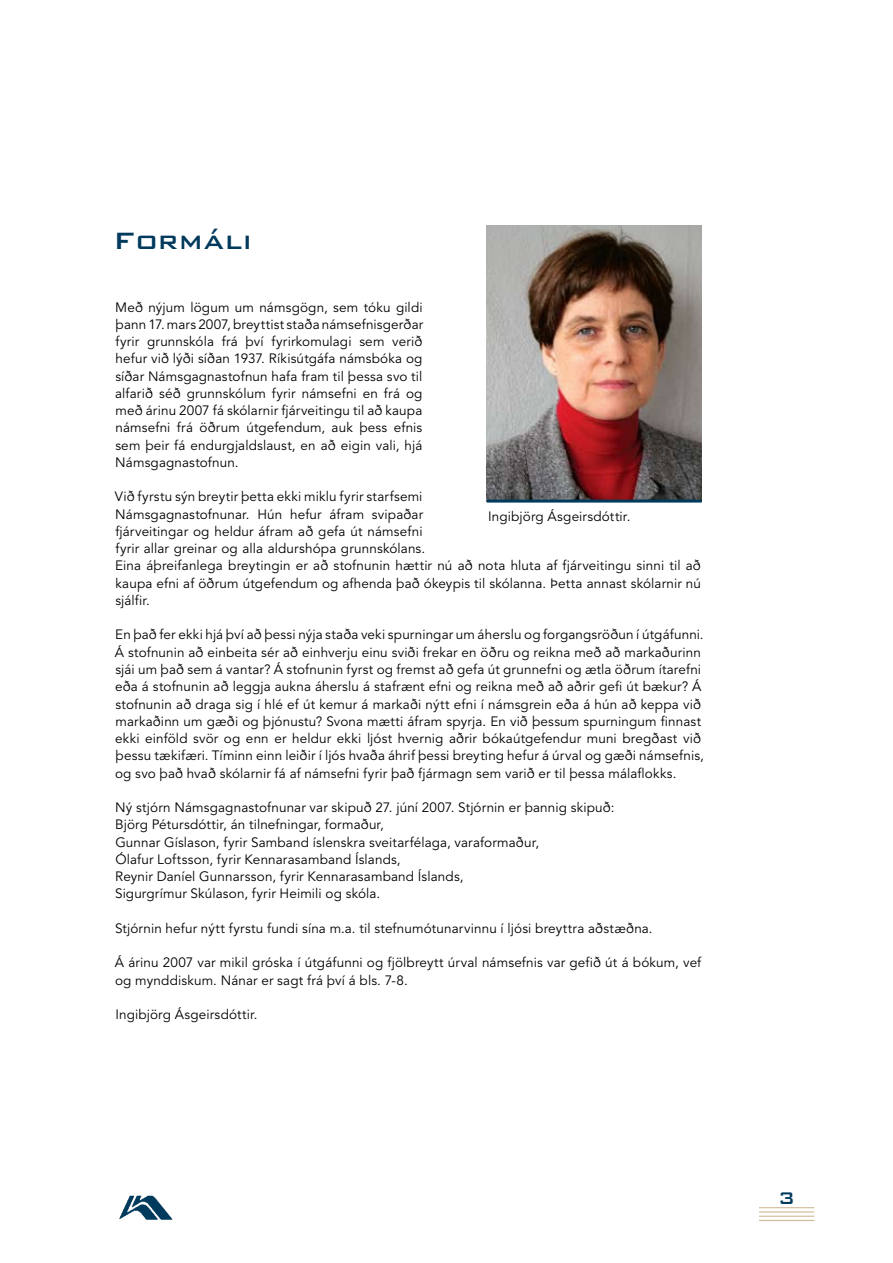
<style>
.page{position:relative;width:893px;height:1263px;background:#fff}
.page>*{position:absolute;margin:0;border:0;box-sizing:border-box;transform-origin:0 0}
.t1{font:31.5px "Bank Gothic Medium BT";letter-spacing:.02em;color:#003a5c}
.t2{font:22.5px "Bank Gothic Medium BT";color:#003a5c}
.t3{font:13.5px/17.2px "Avenir";letter-spacing:.01em;color:#000}
</style>
<div class="page">
<hr style="left:759px;top:1207px;width:55px;height:1px;background:#d2b89a">
<hr style="left:759px;top:1211px;width:55px;height:1px;background:#d2b89a">
<hr style="left:759px;top:1216px;width:55px;height:1px;background:#d2b89a">
<hr style="left:759px;top:1220px;width:55px;height:1px;background:#d2b89a">
<img style="left:119px;top:1195px;width:54px;height:25px">
<img style="left:487px;top:225px;width:215px;height:275px">
<hr style="left:487px;top:500px;width:215px;height:3px;background:#003a5c">
<h1 class="t1" style="left:113px;top:224px;width:140px">Formáli</h1>
<p class="t3" style="left:115px;top:299px;width:310px;text-align:justify">Með nýjum lögum um námsgögn, sem tóku gildi þann 17. mars 2007, breyttist staða námsefnisgerðar fyrir grunnskóla frá því fyrirkomulagi sem verið hefur við lýði síðan 1937. Ríkisútgáfa námsbóka og síðar Námsgagnastofnun hafa fram til þessa svo til alfarið séð grunnskólum fyrir námsefni en frá og með árinu 2007 fá skólarnir fjárveitingu til að kaupa námsefni frá öðrum útgefendum, auk þess efnis sem þeir fá endurgjaldslaust, en að eigin vali, hjá Námsgagnastofnun.</p>
<p class="t3" style="left:115px;top:488px;width:588px">Við fyrstu sýn breytir þetta ekki miklu fyrir starfsemi<br>Námsgagnastofnunar. Hún hefur áfram svipaðar<br>fjárveitingar og heldur áfram að gefa út námsefni<br>fyrir allar greinar og alla aldurshópa grunnskólans.<br>Eina áþreifanlega breytingin er að stofnunin hættir nú að nota hluta af fjárveitingu sinni til að kaupa efni af öðrum útgefendum og afhenda það ókeypis til skólanna. Þetta annast skólarnir nú sjálfir.</p>
<p class="t3" style="left:115px;top:627px;width:590px">En það fer ekki hjá því að þessi nýja staða veki spurningar um áherslu og forgangsröðun í útgáfunni.<br>Á stofnunin að einbeita sér að einhverju einu sviði frekar en öðru og reikna með að markaðurinn sjái um það sem á vantar? Á stofnunin fyrst og fremst að gefa út grunnefni og ætla öðrum ítarefni eða á stofnunin að leggja aukna áherslu á stafrænt efni og reikna með að aðrir gefi út bækur? Á stofnunin að draga sig í hlé ef út kemur á markaði nýtt efni í námsgrein eða á hún að keppa við markaðinn um gæði og þjónustu? Svona mætti áfram spyrja. En við þessum spurningum finnast ekki einföld svör og enn er heldur ekki ljóst hvernig aðrir bókaútgefendur muni bregðast við þessu tækifæri. Tíminn einn leiðir í ljós hvaða áhrif þessi breyting hefur á úrval og gæði námsefnis, og svo það hvað skólarnir fá af námsefni fyrir það fjármagn sem varið er til þessa málaflokks.</p>
<p class="t3" style="left:115px;top:799px;width:501px">Ný stjórn Námsgagnastofnunar var skipuð 27. júní 2007. Stjórnin er þannig skipuð:<br>Björg Pétursdóttir, án tilnefningar, formaður,<br>Gunnar Gíslason, fyrir Samband íslenskra sveitarfélaga, varaformaður,<br>Ólafur Loftsson, fyrir Kennarasamband Íslands,<br>Reynir Daníel Gunnarsson, fyrir Kennarasamband Íslands,<br>Sigurgrímur Skúlason, fyrir Heimili og skóla.</p>
<p class="t3" style="left:115px;top:920px;width:539px">Stjórnin hefur nýtt fyrstu fundi sína m.a. til stefnumótunarvinnu í ljósi breyttra aðstæðna.</p>
<p class="t3" style="left:115px;top:954px;width:588px">Á árinu 2007 var mikil gróska í útgáfunni og fjölbreytt úrval námsefnis var gefið út á bókum, vef og mynddiskum. Nánar er sagt frá því á bls. 7-8.</p>
<p class="t3" style="left:115px;top:1006px;width:144px">Ingibjörg Ásgeirsdóttir.</p>
<p class="t3" style="left:488px;top:508px;width:144px">Ingibjörg Ásgeirsdóttir.</p>
<h2 class="t2" style="left:778px;top:1185px;width:19px">3</h2>
</div>
